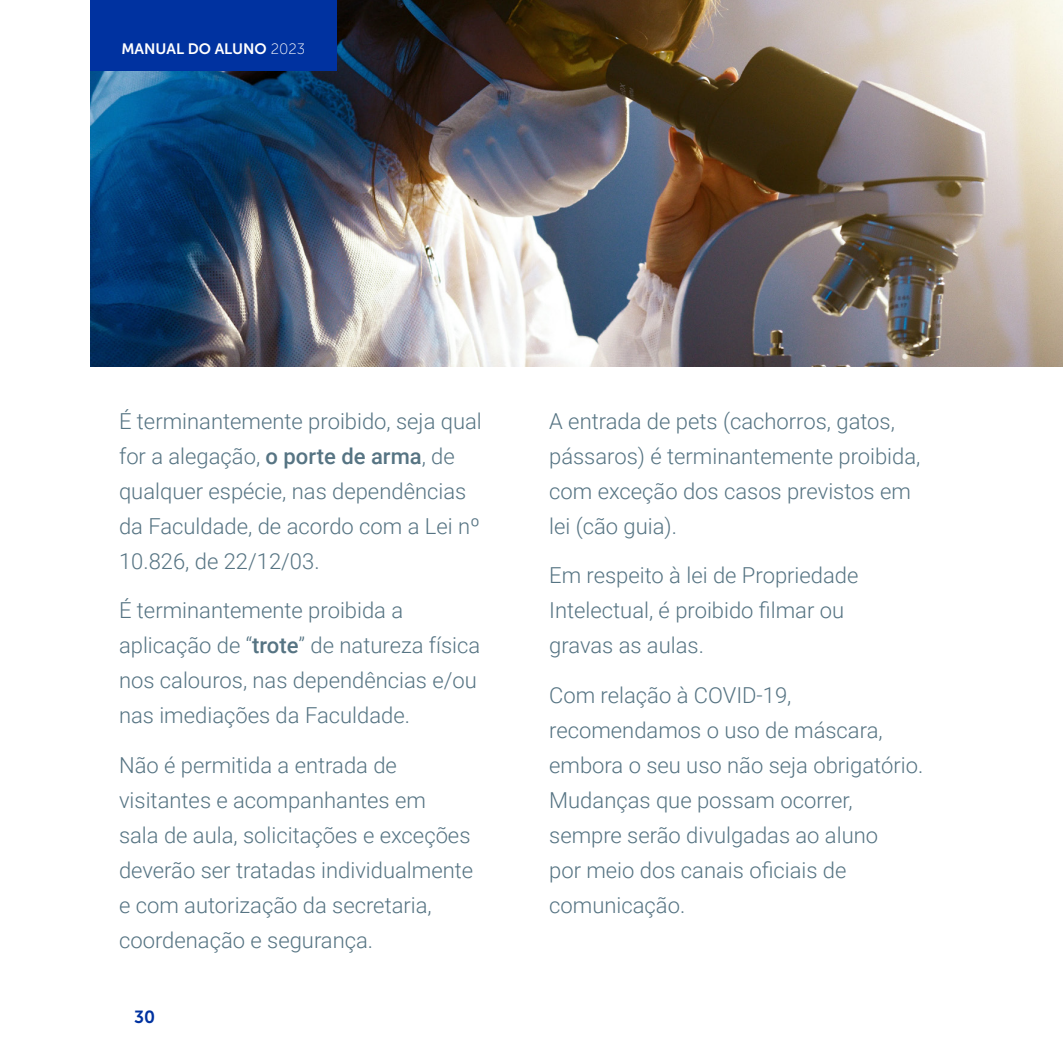
<style>
.page{position:relative;width:1063px;height:1063px;background:#fff}
.page>*{position:absolute;margin:0;border:0;box-sizing:border-box;transform-origin:0 0}
.texto_-_left{font:300 22px/35px "Roboto";color:#567483}
.t1{font:17.5px "Museo Sans 700";color:#0032a0}
.t2{font:15px "Museo Sans 700";color:#fff}
.s1{font-family:"Museo Sans 100"}
.s2{font-weight:500}
</style>
<div class="page">
<img style="left:90px;top:0;width:973px;height:366px">
<div style="left:90px;top:0;width:247px;height:71px;background:#0032a0"></div>
<p class="t2" style="left:121px;top:40px;width:185px">MANUAL DO ALUNO <span class="s1">2023</span></p>
<p class="texto_-_left" style="left:119px;top:403px;width:364px">É terminantemente proibido, seja qual for a alegação, <span class="s2">o porte de arma</span>, de qualquer espécie, nas dependências da Faculdade, de acordo com a Lei nº<br>10.826, de 22/12/03.</p>
<p class="texto_-_left" style="left:119px;top:592px;width:363px">É terminantemente proibida a aplicação de “<span class="s2">trote</span>” de natureza física nos calouros, nas dependências e/ou nas imediações da Faculdade.</p>
<p class="texto_-_left" style="left:119px;top:747px;width:356px">Não é permitida a entrada de visitantes e acompanhantes em<br>sala de aula, solicitações e exceções deverão ser tratadas individualmente e com autorização da secretaria, coordenação e segurança.</p>
<p class="t1" style="left:134px;top:1007px;width:23px">30</p>
<p class="texto_-_left" style="left:549px;top:403px;width:373px">A entrada de pets (cachorros, gatos, pássaros) é terminantemente proibida, com exceção dos casos previstos em lei (cão guia).</p>
<p class="texto_-_left" style="left:549px;top:557px;width:311px">Em respeito à lei de Propriedade<br>Intelectual, é proibido filmar ou gravas as aulas.</p>
<p class="texto_-_left" style="left:549px;top:677px;width:376px">Com relação à COVID-19, recomendamos o uso de máscara, embora o seu uso não seja obrigatório.<br>Mudanças que possam ocorrer, sempre serão divulgadas ao aluno<br>por meio dos canais oficiais de comunicação.</p>
</div>
